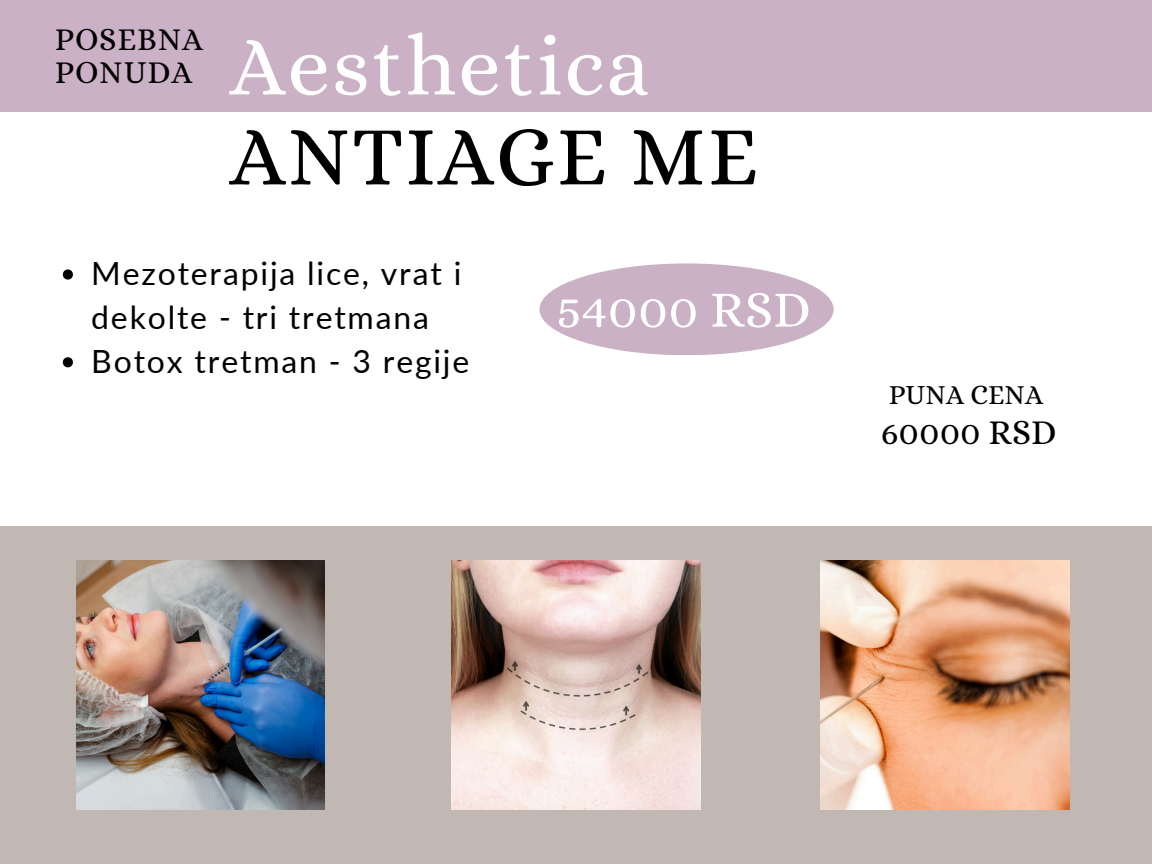
<style>
.page{position:relative;width:1152px;height:864px;background:#fff}
.page>*{position:absolute;margin:0;border:0;box-sizing:border-box;transform-origin:0 0}
.t1{font:85.05px/90px "Alice";letter-spacing:.025em;color:#fff}
.t2{font:51.9px "Alice";color:#fff}
.t3{font:35.1px "Alice";color:#000}
.t4{font:31.95px/43.8px "Lato";letter-spacing:.055em;color:#000}
.t5{font:31.95px/33.6px "Alice";letter-spacing:.025em;color:#000}
.t6{font:27.75px "Alice";color:#000}
.s1{color:#000}
</style>
<div class="page">
<div style="left:0;top:527px;width:1152px;height:337px;background:#c1b8b4"></div>
<img style="left:76px;top:560px;width:249px;height:250px">
<img style="left:821px;top:560px;width:249px;height:250px">
<img style="left:452px;top:560px;width:248px;height:250px">
<div style="left:0;top:0;width:1152px;height:112px;background:#cab1c5"></div>
<div style="left:539px;top:263px;width:295px;height:92px;background:#cab1c5;border-radius:50%"></div>
<svg style="left:63px;top:269px;width:10px;height:11px"></svg>
<svg style="left:63px;top:357px;width:10px;height:10px"></svg>
<h3 class="t5" style="left:55px;top:22px;width:150px">POSEBNA<br>PONUDA</h3>
<h2 class="t1" style="left:230px;top:21px;width:530px">Aesthetica<br><span class="s1">ANTIAGE ME</span></h2>
<h1 class="t4" style="left:91px;top:251px;width:372px">Mezoterapija lice, vrat i dekolte - tri tretmana</h1>
<p class="t4" style="left:91px;top:339px;width:380px">Botox tretman - 3 regije</p>
<p class="t2" style="left:557px;top:279px;width:256px">54000 RSD</p>
<h3 class="t6" style="left:889px;top:378px;width:156px">PUNA CENA</h3>
<p class="t3" style="left:881px;top:412px;width:177px">60000 RSD</p>
</div>
